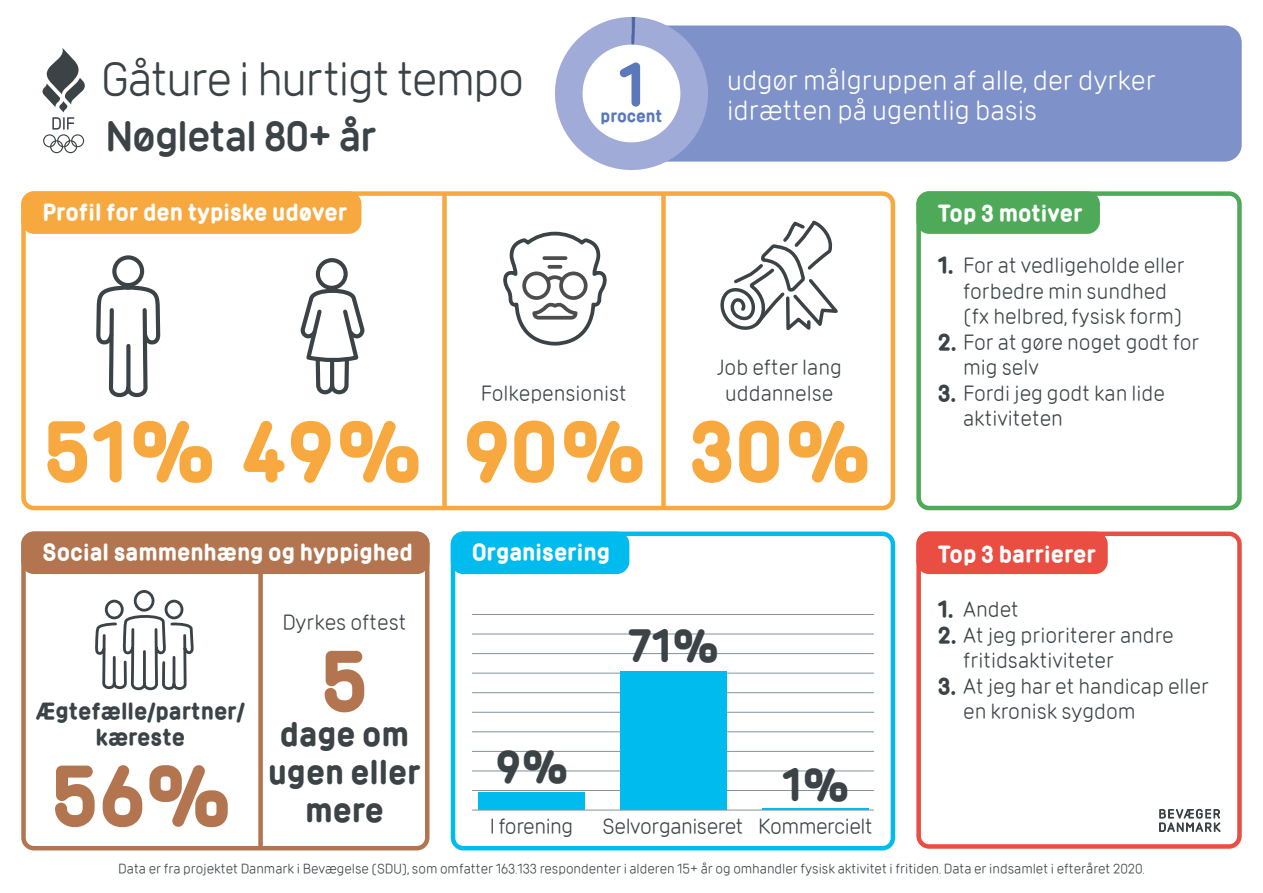
<style>
.page{position:relative;width:1263px;height:893px;background:#fff}
.page>*{position:absolute;margin:0;border:0;box-sizing:border-box;transform-origin:0 0}
.t1{font:700 75px "DIF";color:#f7a93f}
.t2{font:700 75px "DIF";color:#b3754f}
.t3{font:700 53.85px "DIF";color:#5b78bb}
.t4{font:46.5px "DIF";letter-spacing:-.035em;color:#3b4347}
.t5{font:700 40.5px "DIF";color:#3b4347}
.t6{font:600 39px "DIF";letter-spacing:-.03em;color:#3b4347}
.t7{font:700 30px/38.2px "DIF";color:#3b4347;text-align:center}
.t8{font:27px/30px "DIF";color:#fff}
.t9{font:21px/25.5px "DIF";color:#3b4347}
.t10{font:700 21px "DIF";color:#fff}
.t11{font:21px "DIF";letter-spacing:-.02em;color:#3b4347}
.t12{font:700 21px/25.5px "DIF";color:#3b4347;text-align:center}
.t13{font:700 15.3px "DIF";color:#5b78bb}
.t14{font:13.5px "DIF";color:#3b4347}
.s1{font-weight:700}
</style>
<div class="page">
<div style="left:629px;top:26px;width:613px;height:136px;background:#7e91c9;border-radius:17px"></div>
<div style="left:21px;top:191px;width:874px;height:319px;border:4px solid #f7a93f;border-radius:11px"></div>
<div style="left:21px;top:531px;width:408px;height:319px;border:4px solid #b3754f;border-radius:11px"></div>
<div style="left:21px;top:531px;width:408px;height:43px;background:#b3754f;border-radius:13px"></div>
<div style="left:451px;top:531px;width:444px;height:319px;border:4px solid #0be;border-radius:11px"></div>
<svg style="left:42px;top:48px;width:43px;height:105px"></svg>
<div style="left:916px;top:531px;width:326px;height:318px;border:4px solid #ea4e43;border-radius:11px"></div>
<div style="left:916px;top:191px;width:326px;height:319px;border:4px solid #4eaa59;border-radius:11px"></div>
<svg style="left:1159px;top:808px;width:62px;height:24px"></svg>
<div style="left:451px;top:531px;width:178px;height:43px;background:#0be;border-radius:13px"></div>
<div style="left:21px;top:191px;width:340px;height:43px;background:#f7a93f;border-radius:13px"></div>
<div style="left:916px;top:191px;width:184px;height:43px;background:#4eaa59;border-radius:13px"></div>
<div style="left:916px;top:531px;width:192px;height:43px;background:#ea4e43;border-radius:13px"></div>
<hr style="left:472px;top:790px;width:402px;height:1px;background:#83929b">
<hr style="left:472px;top:771px;width:402px;height:1px;background:#83929b">
<hr style="left:472px;top:751px;width:402px;height:1px;background:#83929b">
<hr style="left:472px;top:731px;width:402px;height:1px;background:#83929b">
<hr style="left:472px;top:712px;width:402px;height:1px;background:#83929b">
<hr style="left:472px;top:692px;width:402px;height:1px;background:#83929b">
<hr style="left:472px;top:673px;width:402px;height:1px;background:#83929b">
<hr style="left:472px;top:653px;width:402px;height:1px;background:#83929b">
<hr style="left:472px;top:634px;width:402px;height:1px;background:#83929b">
<hr style="left:472px;top:614px;width:402px;height:1px;background:#83929b">
<div style="left:620px;top:672px;width:106px;height:138px;background:#0be"></div>
<div style="left:258px;top:571px;width:5px;height:277px;background:#b3754f"></div>
<div style="left:442px;top:194px;width:5px;height:314px;background:#f7a93f"></div>
<svg style="left:555px;top:17px;width:153px;height:153px"></svg>
<div style="left:583px;top:45px;width:97px;height:97px;background:#fff;border-radius:50%"></div>
<div style="left:478px;top:792px;width:107px;height:18px;background:#0be"></div>
<svg style="left:95px;top:590px;width:99px;height:101px"></svg>
<svg style="left:96px;top:255px;width:65px;height:143px"></svg>
<svg style="left:300px;top:258px;width:65px;height:137px"></svg>
<div style="left:661px;top:194px;width:5px;height:314px;background:#f7a93f"></div>
<svg style="left:503px;top:231px;width:104px;height:114px"></svg>
<svg style="left:542px;top:256px;width:25px;height:4px"></svg>
<svg style="left:547px;top:265px;width:15px;height:4px"></svg>
<hr style="left:762px;top:808px;width:107px;height:2px;background:#0be">
<hr style="left:472px;top:810px;width:402px;height:1px;background:#83929b">
<svg style="left:720px;top:220px;width:118px;height:111px"></svg>
<h3 class="t4" style="left:102px;top:51px;width:424px">Gåture i hurtigt tempo</h3>
<h3 class="t6" style="left:105px;top:111px;width:273px">Nøgletal 80+ år</h3>
<p class="t10" style="left:43px;top:198px;width:306px">Profil for den typiske udøver</p>
<h2 class="t3" style="left:618px;top:49px;width:27px">1</h2>
<p class="t13" style="left:600px;top:106px;width:63px">procent</p>
<h1 class="t1" style="left:43px;top:402px;width:379px">51% 49%</h1>
<p class="t10" style="left:43px;top:538px;width:372px">Social sammenhæng og hyppighed</p>
<p class="t9" style="left:481px;top:380px;width:148px">Folkepensionist</p>
<h1 class="t1" style="left:463px;top:402px;width:183px">90%</h1>
<p class="t10" style="left:472px;top:538px;width:140px">Organisering</p>
<p class="t8" style="left:727px;top:65px;width:430px">udgør målgruppen af alle, der dyrker idrætten på ugentlig basis</p>
<p class="t9" style="left:717px;top:354px;width:127px;text-align:center">Job efter lang uddannelse</p>
<h1 class="t1" style="left:689px;top:402px;width:182px">30%</h1>
<p class="t10" style="left:938px;top:200px;width:146px">Top 3 motiver</p>
<p class="t9" style="left:963px;top:252px;width:223px;text-indent:-26px"><span class="s1">1.</span> For at vedligeholde eller forbedre min sundhed (fx helbred, fysisk form)</p>
<p class="t9" style="left:963px;top:329px;width:238px;text-indent:-26px"><span class="s1">2.</span> For at gøre noget godt for mig selv</p>
<p class="t9" style="left:963px;top:380px;width:203px;text-indent:-26px"><span class="s1">3.</span> Fordi jeg godt kan lide aktiviteten</p>
<p class="t10" style="left:938px;top:540px;width:160px">Top 3 barrierer</p>
<p class="t12" style="left:36px;top:699px;width:210px">Ægtefælle/partner/ kæreste</p>
<h1 class="t2" style="left:51px;top:746px;width:181px">56%</h1>
<p class="t9" style="left:282px;top:609px;width:126px">Dyrkes oftest</p>
<h1 class="t2" style="left:320px;top:632px;width:50px">5</h1>
<h3 class="t7" style="left:268px;top:715px;width:154px">dage om ugen eller mere</h3>
<h3 class="t5" style="left:495px;top:740px;width:74px">9%</h3>
<h3 class="t5" style="left:628px;top:619px;width:92px">71%</h3>
<h3 class="t5" style="left:782px;top:758px;width:68px">1%</h3>
<p class="t11" style="left:490px;top:814px;width:85px">I forening</p>
<p class="t11" style="left:602px;top:814px;width:272px">Selvorganiseret Kommercielt</p>
<p class="t9" style="left:938px;top:597px;width:83px"><span class="s1">1.</span> Andet</p>
<p class="t9" style="left:963px;top:622px;width:212px;text-indent:-26px"><span class="s1">2.</span> At jeg prioriterer andre fritidsaktiviteter</p>
<p class="t9" style="left:963px;top:673px;width:247px;text-indent:-26px"><span class="s1">3.</span> At jeg har et handicap eller en kronisk sygdom</p>
<p class="t14" style="left:118px;top:861px;width:1028px">Data er fra projektet Danmark i Bevægelse (SDU), som omfatter 163.133 respondenter i alderen 15+ år og omhandler fysisk aktivitet i fritiden. Data er indsamlet i efteråret 2020.</p>
</div>
